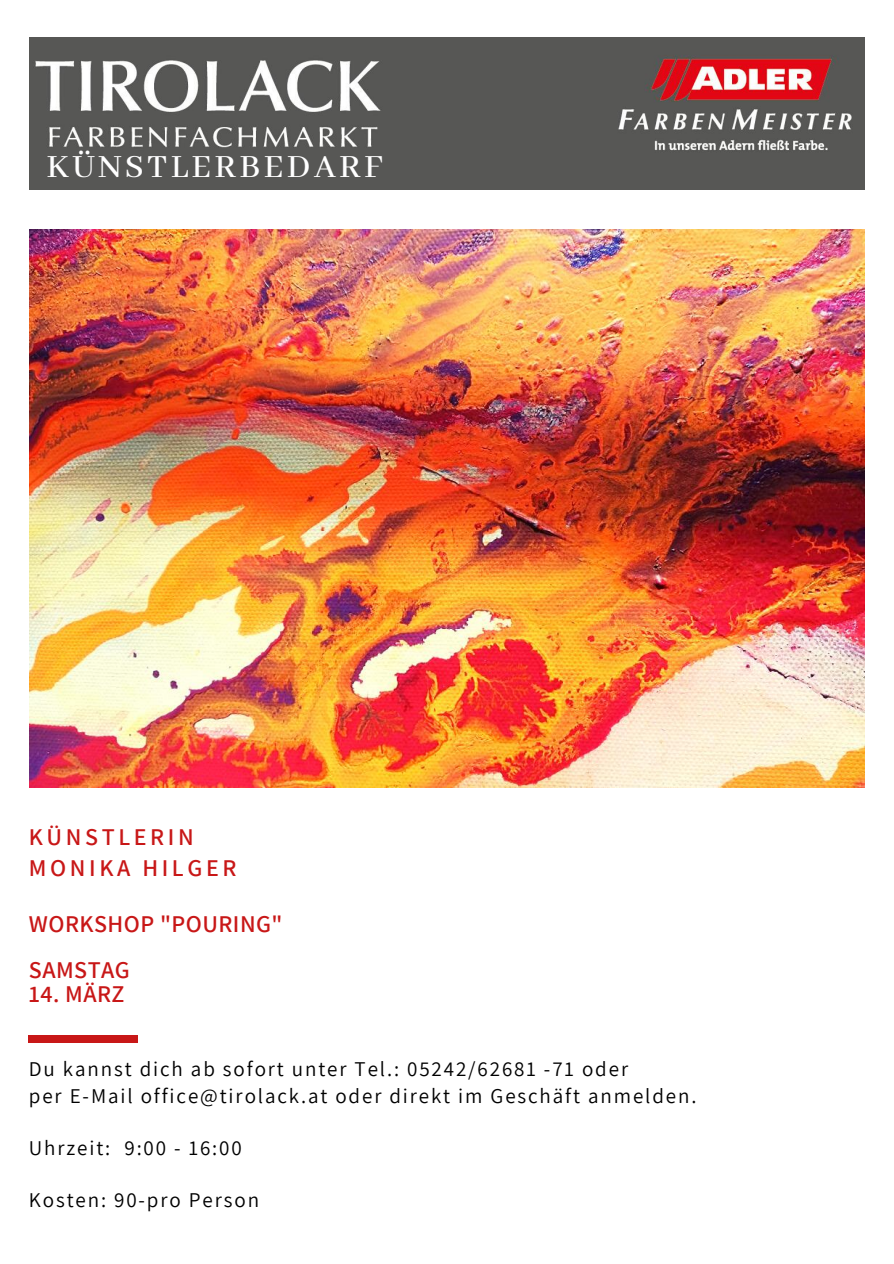
<style>
.page{position:relative;width:894px;height:1264px;background:#fff}
.page>*{position:absolute;margin:0;border:0;box-sizing:border-box;transform-origin:0 0}
.t1{font:500 36px "Abhaya Libre";letter-spacing:.095em;color:#fff}
.t2{font:600 24px/46.5px "Assistant";letter-spacing:.02em;color:#c81717}
.t3{font:600 24px/30.6px "Assistant";letter-spacing:.15em;color:#c81717}
.t4{font:21px/26.1px "Assistant";letter-spacing:.09em;color:#000}
</style>
<div class="page">
<img style="left:29px;top:230px;width:835px;height:557px">
<div style="left:29px;top:1035px;width:109px;height:7px;background:#c81717"></div>
<img style="left:29px;top:38px;width:834px;height:152px">
<h1 class="t1" style="left:46px;top:147px;width:337px">KÜNSTLERBEDARF</h1>
<p class="t3" style="left:29px;top:821px;width:209px">KÜNSTLERIN<br>MONIKA HILGER</p>
<p class="t2" style="left:29px;top:899px;width:255px">WORKSHOP "POURING"<br>SAMSTAG</p>
<p class="t2" style="left:29px;top:969px;width:97px">14. MÄRZ</p>
<p class="t4" style="left:29px;top:1055px;width:669px">Du kannst dich ab sofort unter Tel.: 05242/62681 -71 oder<br>per E-Mail office@tirolack.at oder direkt im Geschäft anmelden.</p>
<p class="t4" style="left:29px;top:1133px;width:214px">Uhrzeit: 9:00 - 16:00</p>
<p class="t4" style="left:29px;top:1185px;width:232px">Kosten: 90-pro Person</p>
</div>
